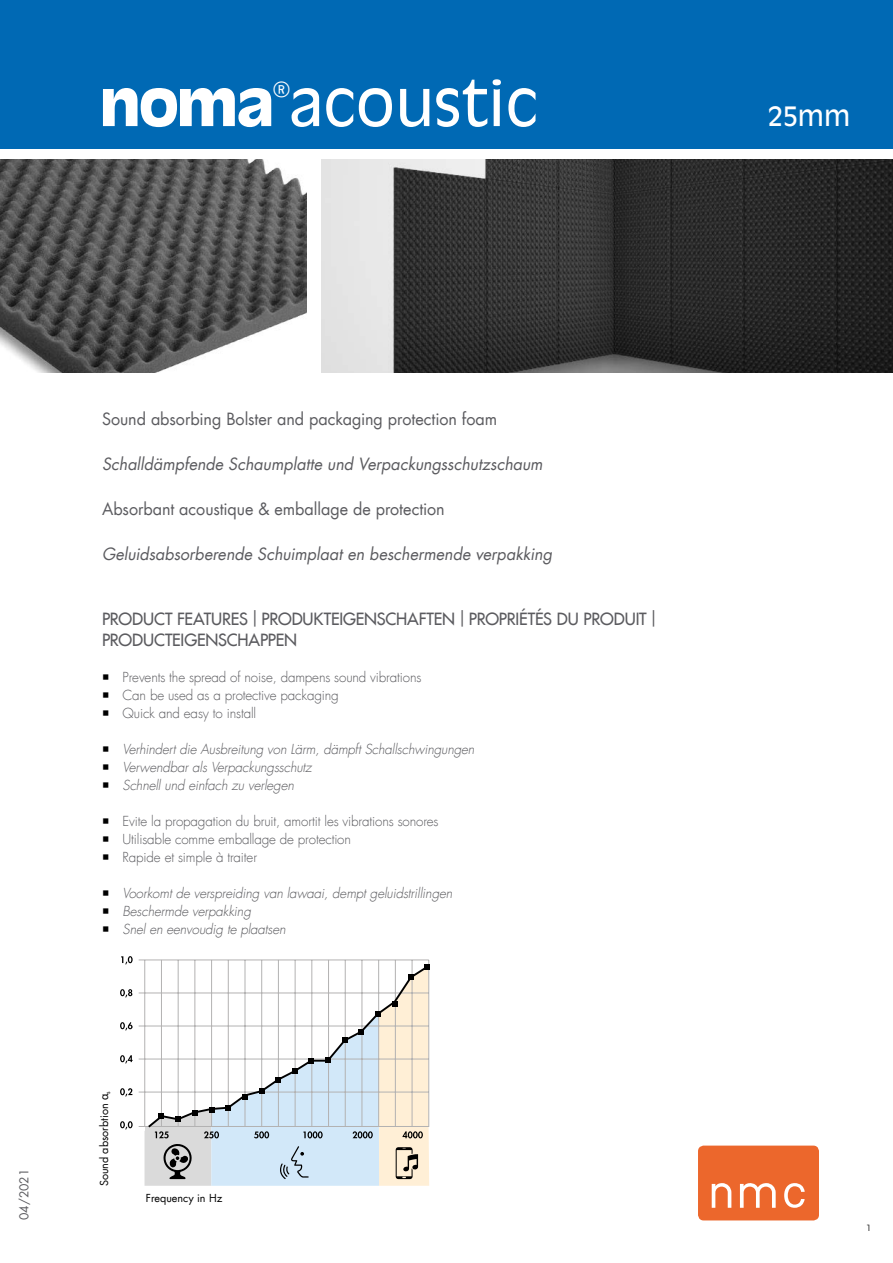
<style>
.page{position:relative;width:893px;height:1263px;background:#fff}
.page>*{position:absolute;margin:0;border:0;box-sizing:border-box;transform-origin:0 0}
.t1{font:58.5px "Antique Olive";color:#fff}
.t2{font:25.5px "Antique Olive";color:#fff}
.t3{font:italic 16.5px "Futura LT";color:#5b5b5f}
.t4{font:16.5px "Futura LT";letter-spacing:-.005em;color:#5b5b5f}
.t5{font:16.5px/21px "Futura LT";letter-spacing:-.015em;color:#5b5b5f}
.t6{font:italic 300 13.5px "Futura LT";letter-spacing:-.01em;color:#5b5b5f}
.t7{font:300 13.5px "Futura LT";letter-spacing:-.01em;color:#5b5b5f}
.t8{font:12px "Futura LT";color:#5b5b5f}
.t9{font:10.8px "Futura LT";color:#000}
.t10{font:9px "Montserrat";color:#000}
.s1{font-weight:700}
.s2{font-family:"Helvetica LT Pro"}
.s3{color:#000}
.s4{font-family:"Helvetica Linotype"}
</style>
<div class="page">
<div style="left:0;top:0;width:893px;height:148px;background:#0069b4"></div>
<div style="left:698px;top:1145px;width:121px;height:75px;background:#ec672c;border-radius:6px"></div>
<svg style="left:712px;top:1183px;width:93px;height:25px"></svg>
<img style="left:0;top:159px;width:306px;height:213px">
<img style="left:321px;top:159px;width:572px;height:213px">
<svg style="left:138px;top:959px;width:292px;height:168px"></svg>
<svg style="left:121px;top:956px;width:12px;height:8px"></svg>
<svg style="left:120px;top:989px;width:12px;height:8px"></svg>
<svg style="left:120px;top:1022px;width:13px;height:8px"></svg>
<svg style="left:120px;top:1055px;width:13px;height:8px"></svg>
<svg style="left:120px;top:1088px;width:12px;height:8px"></svg>
<svg style="left:120px;top:1121px;width:13px;height:8px"></svg>
<svg style="left:145px;top:964px;width:285px;height:222px"></svg>
<h1 class="t1" style="left:99px;top:66px;width:440px"><span class="s1">NOMA</span><sup>®</sup>ACOUSTIC</h1>
<p class="t8" style="left:17px;top:1220px;width:53px;rotate:-90deg">04/2021</p>
<p class="t4" style="left:102px;top:408px;width:397px">Sound absorbing Bolster and packaging protection foam</p>
<p class="t3" style="left:102px;top:453px;width:442px">Schalldämpfende Schaumplatte und Verpackungsschutzschaum</p>
<p class="t4" style="left:102px;top:498px;width:344px">Absorbant acoustique &amp; emballage de protection</p>
<p class="t3" style="left:102px;top:543px;width:452px">Geluidsabsorberende Schuimplaat en beschermende verpakking</p>
<p class="t5" style="left:102px;top:608px;width:555px">PRODUCT FEATURES <span class="s2">|</span> PRODUKTEIGENSCHAFTEN <span class="s2">|</span> PROPRIÉTÉS DU PRODUIT <span class="s2">|<br></span>PRODUCTEIGENSCHAPPEN</p>
<p class="t7" style="left:102px;top:668px;width:321px"><span class="s3">○</span> Prevents the spread of noise, dampens sound vibrations</p>
<p class="t7" style="left:102px;top:686px;width:238px"><span class="s3">○</span> Can be used as a protective packaging</p>
<p class="t7" style="left:102px;top:704px;width:156px"><span class="s3">○</span> Quick and easy to install</p>
<p class="t6" style="left:102px;top:740px;width:374px"><span class="s3">○</span> Verhindert die Ausbreitung von Lärm, dämpft Schallschwingungen</p>
<p class="t6" style="left:102px;top:758px;width:211px"><span class="s3">○</span> Verwendbar als Verpackungsschutz</p>
<p class="t6" style="left:102px;top:776px;width:193px"><span class="s3">○</span> Schnell und einfach zu verlegen</p>
<p class="t7" style="left:102px;top:812px;width:338px"><span class="s3">○</span> Evite la propagation du bruit, amortit les vibrations sonores</p>
<p class="t7" style="left:102px;top:830px;width:250px"><span class="s3">○</span> Utilisable comme emballage de protection</p>
<p class="t7" style="left:102px;top:848px;width:156px"><span class="s3">○</span> Rapide et simple à traiter</p>
<p class="t6" style="left:102px;top:884px;width:352px"><span class="s3">○</span> Voorkomt de verspreiding van lawaai, dempt geluidstrillingen</p>
<p class="t6" style="left:102px;top:902px;width:150px"><span class="s3">○</span> Beschermde verpakking</p>
<p class="t6" style="left:102px;top:920px;width:185px"><span class="s3">○</span> Snel en eenvoudig te plaatsen</p>
<p class="t9" style="left:97px;top:1186px;width:96px;rotate:-90deg">Sound absorbtion <span class="s4">α</span><sub>s</sub></p>
<p class="t9" style="left:146px;top:1191px;width:78px">Frequency in Hz</p>
<h2 class="t2" style="left:768px;top:100px;width:84px">25MM</h2>
<p class="t10" style="left:867px;top:1222px;width:5px">1</p>
</div>
